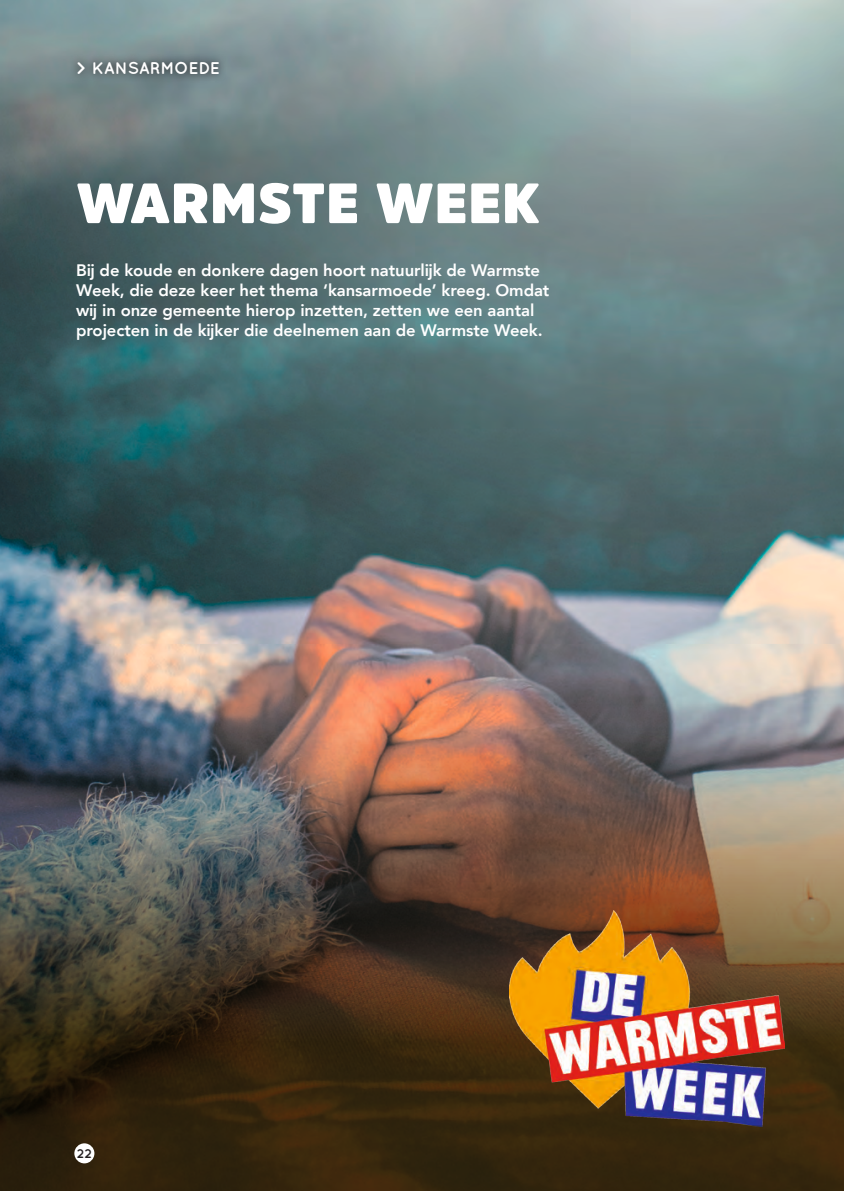
<style>
.page{position:relative;width:844px;height:1191px;background:#fff}
.page>*{position:absolute;margin:0;border:0;box-sizing:border-box;transform-origin:0 0}
.t1{font:900 56px "Amsi Pro";letter-spacing:.02em;color:#fff}
.t2{font:700 16.97px "Quicksand";color:#fff}
.t3{font:800 16.62px/19.9px "Avenir";letter-spacing:-.005em;color:#fff}
.t4{font:700 12.78px "Quicksand";color:#231f20}
</style>
<div class="page">
<img style="left:0;top:0;width:843px;height:703px">
<img style="left:0;top:703px;width:843px;height:488px">
<svg style="left:70px;top:53px;width:157px;height:30px;background:#6a7a7d"></svg>
<img style="left:509px;top:910px;width:275px;height:216px">
<div style="left:74px;top:1143px;width:20px;height:20px;background:#fff;border-radius:50%"></div>
<p class="t2" style="left:76px;top:58px;width:145px">&gt; KANSARMOEDE</p>
<p class="t1" style="left:76px;top:164px;width:464px">WARMSTE WEEK</p>
<p class="t3" style="left:76px;top:260px;width:474px">Bij de koude en donkere dagen hoort natuurlijk de Warmste Week, die deze keer het thema ‘kansarmoede’ kreeg. Omdat wij in onze gemeente hierop inzetten, zetten we een aantal projecten in de kijker die deelnemen aan de Warmste Week.</p>
<p class="t4" style="left:77px;top:1145px;width:17px">22</p>
</div>
